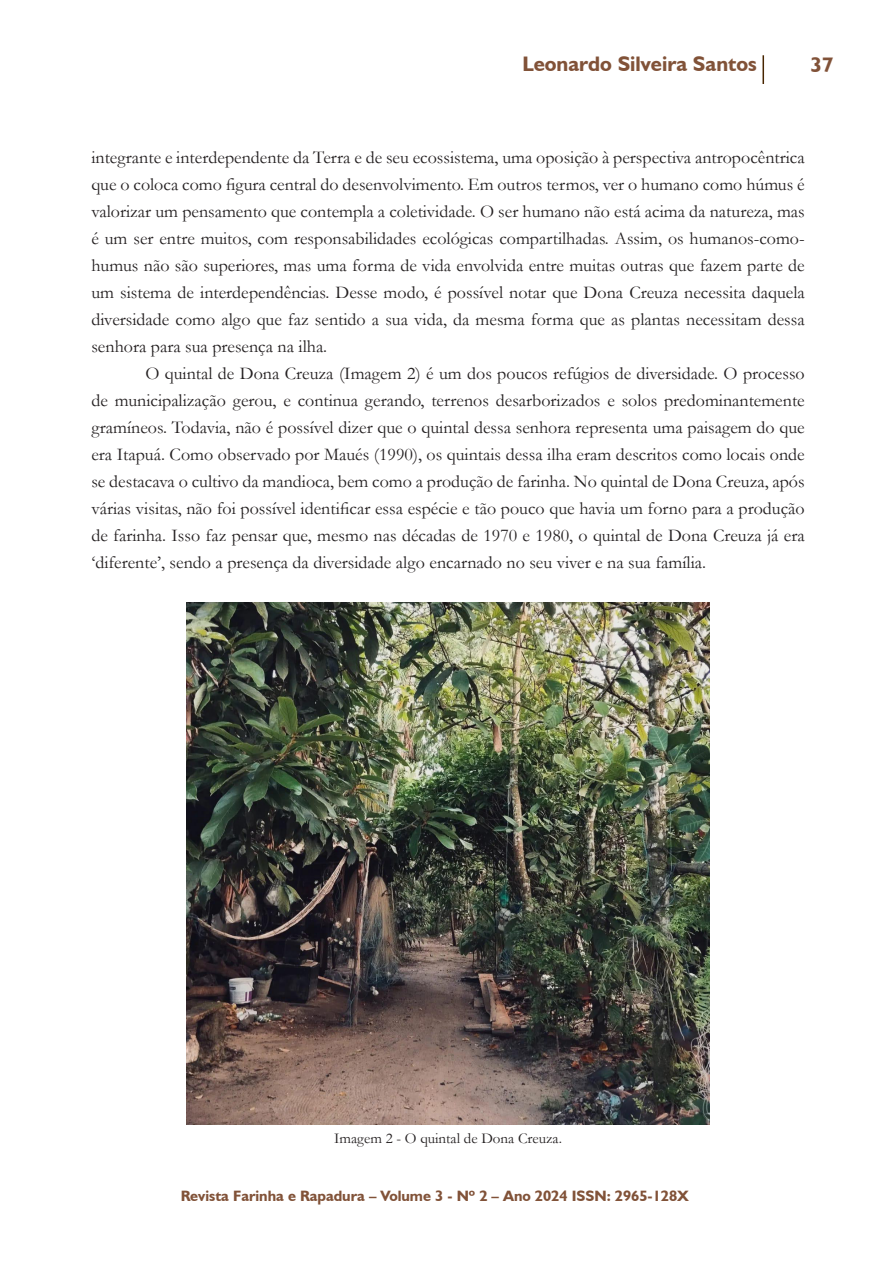
<style>
.page{position:relative;width:893px;height:1263px;background:#fff}
.page>*{position:absolute;margin:0;border:0;box-sizing:border-box;transform-origin:0 0}
.t1{font:700 21px "Humanist 521 BT";color:#815238}
.t2{font:18px/27px "Garamond";color:#231f20;text-align:justify}
.t3{font:700 15px "Humanist 521 BT";color:#815238}
.t4{font:15px "Garamond";color:#231f20}
</style>
<div class="page">
<hr style="left:762px;top:55px;width:2px;height:29px;background:#472500">
<img style="left:187px;top:602px;width:522px;height:523px">
<p class="t1" style="left:522px;top:51px;width:236px">Leonardo Silveira Santos</p>
<p class="t1" style="left:810px;top:52px;width:24px">37</p>
<p class="t2" style="left:91px;top:143px;width:715px">integrante e interdependente da Terra e de seu ecossistema, uma oposição à perspectiva antropocêntrica que o coloca como figura central do desenvolvimento. Em outros termos, ver o humano como húmus é valorizar um pensamento que contempla a coletividade. O ser humano não está acima da natureza, mas é um ser entre muitos, com responsabilidades ecológicas compartilhadas. Assim, os humanos-como&shy;humus não são superiores, mas uma forma de vida envolvida entre muitas outras que fazem parte de um sistema de interdependências. Desse modo, é possível notar que Dona Creuza necessita daquela diversidade como algo que faz sentido a sua vida, da mesma forma que as plantas necessitam dessa senhora para sua presença na ilha.</p>
<p class="t2" style="left:91px;top:359px;width:715px;text-indent:54px">O quintal de Dona Creuza (Imagem 2) é um dos poucos refúgios de diversidade. O processo de municipalização gerou, e continua gerando, terrenos desarborizados e solos predominantemente gramíneos. Todavia, não é possível dizer que o quintal dessa senhora representa uma paisagem do que era Itapuá. Como observado por Maués (1990), os quintais dessa ilha eram descritos como locais onde se destacava o cultivo da mandioca, bem como a produção de farinha. No quintal de Dona Creuza, após várias visitas, não foi possível identificar essa espécie e tão pouco que havia um forno para a produção de farinha. Isso faz pensar que, mesmo nas décadas de 1970 e 1980, o quintal de Dona Creuza já era ‘diferente’, sendo a presença da diversidade algo encarnado no seu viver e na sua família.</p>
<p class="t4" style="left:334px;top:1128px;width:229px">Imagem 2 - O quintal de Dona Creuza.</p>
<p class="t3" style="left:181px;top:1186px;width:510px">Revista Farinha e Rapadura – Volume 3 - Nº 2 – Ano 2024 ISSN: 2965-128X</p>
</div>
